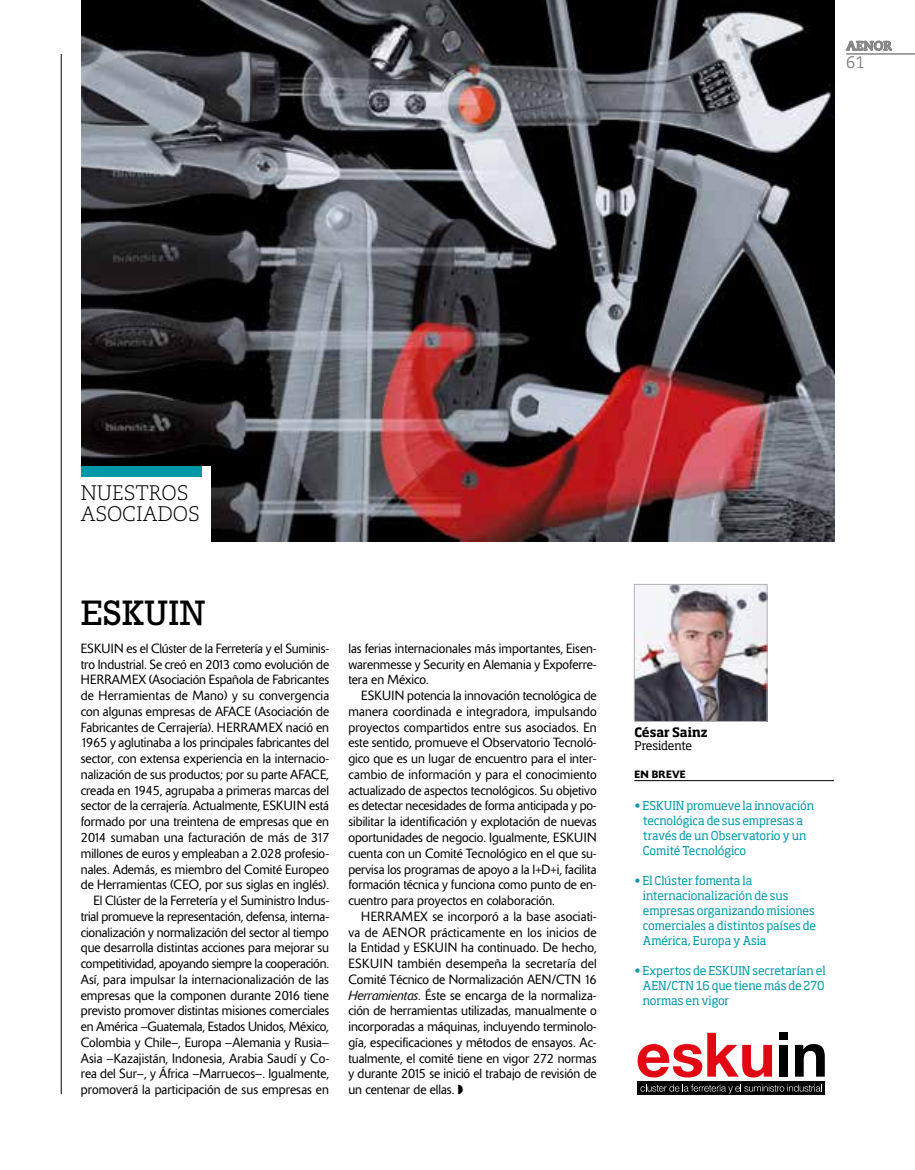
<style>
.page{position:relative;width:915px;height:1170px;background:#fff}
.page>*{position:absolute;margin:0;border:0;box-sizing:border-box;transform-origin:0 0}
.t1{font:36px "Rockwell Std";letter-spacing:.02em;color:#000;scale:.96 1}
.t2{font:300 21px/21px "Caecilia LT Std";color:#000;scale:.96 1}
.t3{font:300 16.5px "Caecilia LT Std";color:#878787}
.t4{font:300 13.2px/15.8px "Delta";color:#000;text-align:justify;scale:.96 1}
.t5{font:700 12.75px "Soho Std";color:#000;scale:.96 1}
.t6{font:700 12.75px "Caecilia LT Std";color:#878787}
.t7{font:12px/15px "Soho Std";letter-spacing:-.005em;color:#0097a6;scale:.96 1}
.t8{font:12px "Soho Std";letter-spacing:-.025em;color:#000;scale:.96 1}
.t9{font:500 10.5px "Delta";letter-spacing:.02em;color:#000}
.s1{font-style:italic}
</style>
<div class="page">
<img style="left:81px;top:0;width:752px;height:541px">
<div style="left:68px;top:466px;width:143px;height:76px;background:#fff"></div>
<div style="left:81px;top:466px;width:120px;height:11px;background:#0097a6"></div>
<hr style="left:61px;top:54px;width:1px;height:1040px;background:#000">
<svg style="left:845px;top:41px;width:46px;height:10px"></svg>
<hr style="left:846px;top:54px;width:68px;height:1px;background:#878787">
<img style="left:636px;top:586px;width:129px;height:133px">
<div style="left:634px;top:584px;width:133px;height:137px;border:1px solid #b3b2b2"></div>
<div style="left:637px;top:1081px;width:187px;height:13px;background:#000"></div>
<div style="left:778px;top:1044px;width:9px;height:32px;background:#000"></div>
<div style="left:778px;top:1032px;width:9px;height:7px;background:#000"></div>
<svg style="left:795px;top:1044px;width:29px;height:32px"></svg>
<svg style="left:637px;top:1032px;width:134px;height:45px"></svg>
<svg style="left:640px;top:1084px;width:181px;height:9px"></svg>
<hr style="left:634px;top:780px;width:199px;height:1px;background:#000">
<p class="t6" style="left:846px;top:38px;width:47px">AENOR</p>
<p class="t3" style="left:846px;top:53px;width:20px">61</p>
<h2 class="t2" style="left:81px;top:482px;width:125px">NUESTROS<br>ASOCIADOS</h2>
<h1 class="t1" style="left:81px;top:591px;width:131px">ESKUIN</h1>
<p class="t4" style="left:81px;top:640px;width:260px;text-align:right">ESKUIN es el Clúster de la Ferretería y el Suminis&shy;tro Industrial. Se creó en 2013 como evolución de HERRAMEX (Asociación Española de Fabricantes de Herramientas de Mano) y su convergencia con algunas empresas de AFACE (Asociación de Fabricantes de Cerrajería). HERRAMEX nació en 1965 y aglutinaba a los principales fabricantes del sector, con extensa experiencia en la internacio&shy;nalización de sus productos; por su parte AFACE, creada en 1945, agrupaba a primeras marcas del sector de la cerrajería. Actualmente, ESKUIN está formado por una treintena de empresas que en 2014 sumaban una facturación de más de 317 millones de euros y empleaban a 2.028 profesio&shy;nales. Además, es miembro del Comité Europeo de Herramientas (CEO, por sus siglas en inglés).<br>El Clúster de la Ferretería y el Suministro Indus&shy;trial promueve la representación, defensa, interna&shy;cionalización y normalización del sector al tiempo que desarrolla distintas acciones para mejorar su competitividad, apoyando siempre la cooperación.<br>Así, para impulsar la internacionalización de las empresas que la componen durante 2016 tiene previsto promover distintas misiones comerciales en América –Guatemala, Estados Unidos, México, Colombia y Chile–, Europa –Alemania y Rusia– Asia –Kazajistán, Indonesia, Arabia Saudí y Co&shy;rea del Sur–, y África –Marruecos–. Igualmente, promoverá la participación de sus empresas en</p>
<p class="t4" style="left:348px;top:640px;width:260px">las ferias internacionales más importantes, Eisen&shy;warenmesse y Security en Alemania y Expoferre&shy;tera en México.</p>
<p class="t4" style="left:348px;top:687px;width:260px;text-indent:13px">ESKUIN potencia la innovación tecnológica de manera coordinada e integradora, impulsando proyectos compartidos entre sus asociados. En este sentido, promueve el Observatorio Tecnoló&shy;gico que es un lugar de encuentro para el inter&shy;cambio de información y para el conocimiento actualizado de aspectos tecnológicos. Su objetivo es detectar necesidades de forma anticipada y po&shy;sibilitar la identificación y explotación de nuevas oportunidades de negocio. Igualmente, ESKUIN cuenta con un Comité Tecnológico en el que su&shy;pervisa los programas de apoyo a la I+D+i, facilita formación técnica y funciona como punto de en&shy;cuentro para proyectos en colaboración.</p>
<p class="t4" style="left:348px;top:908px;width:260px;text-indent:13px">HERRAMEX se incorporó a la base asociati&shy;va de AENOR prácticamente en los inicios de la Entidad y ESKUIN ha continuado. De hecho, ESKUIN también desempeña la secretaría del Comité Técnico de Normalización AEN/CTN 16<br><span class="s1">Herramientas</span>. Éste se encarga de la normaliza&shy;ción de herramientas utilizadas, manualmente o incorporadas a máquinas, incluyendo terminolo&shy;gía, especificaciones y métodos de ensayos. Ac&shy;tualmente, el comité tiene en vigor 272 normas y durante 2015 se inició el trabajo de revisión de un centenar de ellas. ◗</p>
<p class="t5" style="left:634px;top:723px;width:78px">César Sainz</p>
<p class="t8" style="left:634px;top:738px;width:62px">Presidente</p>
<p class="t9" style="left:634px;top:768px;width:53px">EN BREVE</p>
<p class="t7" style="left:642px;top:798px;width:180px;text-indent:-9px">• ESKUIN promueve la innovación tecnológica de sus empresas a través de un Observatorio y un<br>Comité Tecnológico</p>
<p class="t7" style="left:642px;top:873px;width:182px;text-indent:-9px">• El Clúster fomenta la internacionalización de sus empresas organizando misiones comerciales a distintos países de<br>América, Europa y Asia</p>
<p class="t7" style="left:642px;top:963px;width:192px;text-align:justify;text-indent:-9px">• Expertos de ESKUIN secretarían el AEN/CTN 16 que tiene más de 270 normas en vigor</p>
</div>
